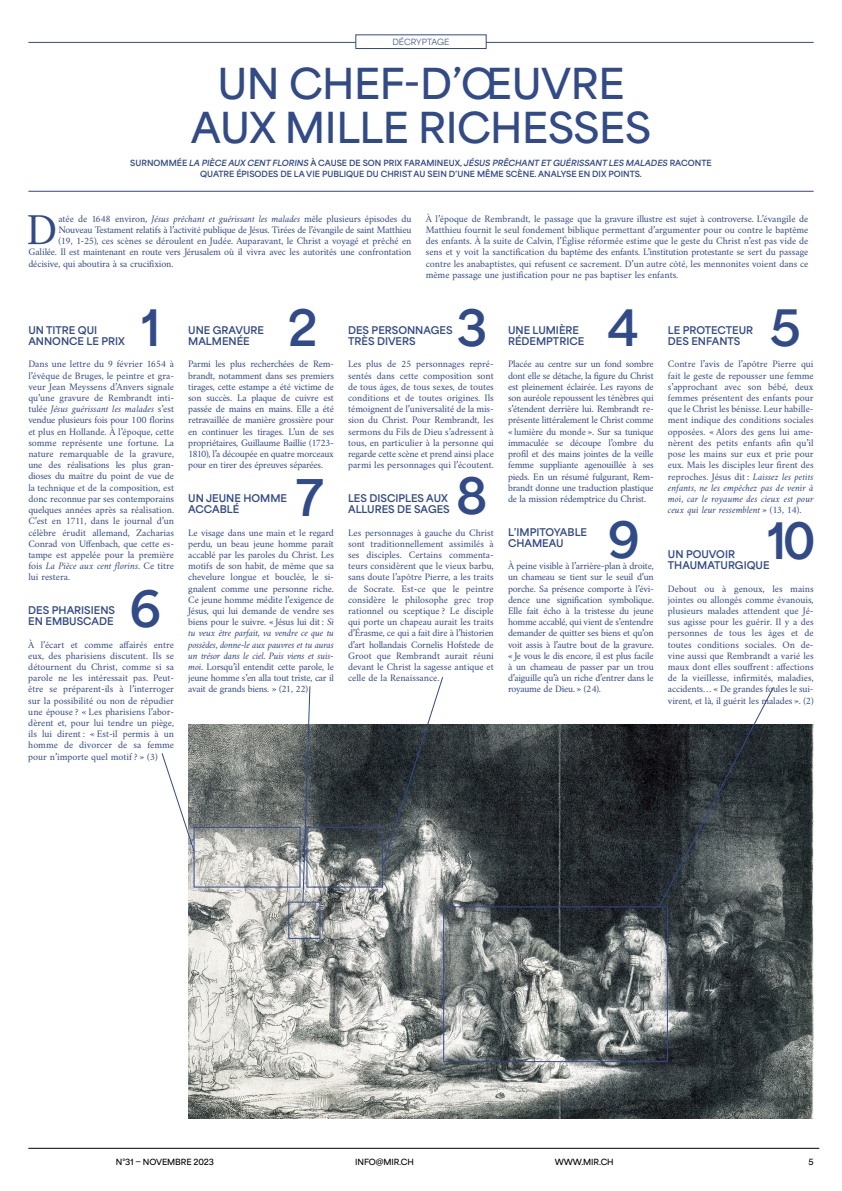
<style>
.page{position:relative;width:842px;height:1191px;background:#fff}
.page>*{position:absolute;margin:0;border:0;box-sizing:border-box;transform-origin:0 0}
.t1{font:700 47px "Area Normal";color:#314a89}
.t2{font:700 47px "Area Normal";color:#2f4c8a}
.t3{font:44.7px "Amiri";color:#314a89}
.t4{font:600 40px/44.8px "Area Normal";letter-spacing:-.01em;color:#314a89;text-align:center}
.t5{font:10px/11.2px "Amiri";letter-spacing:-.01em;color:#314a89;text-align:justify}
.t6{font:700 10px/11.2px "Area Normal";color:#314a89}
.t7{font:700 8px/11.2px "Area Normal";color:#314a89;text-align:center}
.t8{font:600 8px "Area Normal";letter-spacing:-.01em;color:#000}
.t9{font:8px "Area Normal";color:#314a89}
.s1{font-style:italic}
</style>
<div class="page">
<hr style="left:28px;top:1148px;width:791px;height:1px;background:#000">
<hr style="left:28px;top:191px;width:786px;height:1px;background:#314a89">
<hr style="left:28px;top:42px;width:786px;height:1px;background:#314a89">
<div style="left:356px;top:35px;width:130px;height:14px;background:#fff;border:1px solid #314a89"></div>
<img style="left:188px;top:724px;width:626px;height:394px">
<div style="left:194px;top:827px;width:106px;height:60px;border:1px solid #314a89"></div>
<div style="left:306px;top:827px;width:77px;height:60px;border:1px solid #314a89"></div>
<div style="left:288px;top:901px;width:32px;height:38px;border:1px solid #314a89"></div>
<div style="left:443px;top:906px;width:225px;height:156px;border:1px solid #314a89"></div>
<svg style="left:658px;top:687px;width:117px;height:221px"></svg>
<svg style="left:161px;top:752px;width:34px;height:100px"></svg>
<svg style="left:302px;top:686px;width:9px;height:216px"></svg>
<svg style="left:381px;top:677px;width:63px;height:191px"></svg>
<p class="t9" style="left:392px;top:35px;width:58px">DÉCRYPTAGE</p>
<h3 class="t4" style="left:191px;top:56px;width:461px">UN CHEF-D’ŒUVRE<br>AUX MILLE RICHESSES</h3>
<p class="t7" style="left:130px;top:156px;width:583px">SURNOMMÉE <span class="s1">LA PIÈCE AUX CENT FLORINS</span> À CAUSE DE SON PRIX FARAMINEUX, <span class="s1">JÉSUS PRÊCHANT ET GUÉRISSANT LES MALADES</span> RACONTE<br>QUATRE ÉPISODES DE LA VIE PUBLIQUE DU CHRIST AU SEIN D’UNE MÊME SCÈNE. ANALYSE EN DIX POINTS.</p>
<h2 class="t3" style="left:27px;top:203px;width:32px">D</h2>
<p class="t5" style="left:58px;top:213px;width:354px">atée de 1648 environ, <span class="s1">Jésus prêchant et guérissant les malades</span> mêle plusieurs épisodes du</p>
<p class="t5" style="left:58px;top:224px;width:354px">Nouveau Testament relatifs à l’activité publique de Jésus. Tirées de l’évangile de saint Matthieu</p>
<p class="t5" style="left:58px;top:235px;width:354px">(19, 1-25), ces scènes se déroulent en Judée. Auparavant, le Christ a voyagé et prêché en</p>
<p class="t5" style="left:28px;top:246px;width:385px">Galilée. Il est maintenant en route vers Jérusalem où il vivra avec les autorités une confrontation</p>
<p class="t5" style="left:28px;top:257px;width:147px">décisive, qui aboutira à sa crucifixion.</p>
<p class="t5" style="left:426px;top:213px;width:384px">À l’époque de Rembrandt, le passage que la gravure illustre est sujet à controverse. L’évangile de Matthieu fournit le seul fondement biblique permettant d’argumenter pour ou contre le baptême des enfants. À la suite de Calvin, l’Église réformée estime que le geste du Christ n’est pas vide de sens et y voit la sanctification du baptême des enfants. L’institution protestante se sert du passage contre les anabaptistes, qui refusent ce sacrement. D’un autre côté, les mennonites voient dans ce même passage une justification pour ne pas baptiser les enfants.</p>
<h1 class="t1" style="left:141px;top:285px;width:21px">1</h1>
<h1 class="t1" style="left:288px;top:285px;width:31px">2</h1>
<h1 class="t1" style="left:457px;top:285px;width:32px">3</h1>
<h1 class="t1" style="left:607px;top:285px;width:33px">4</h1>
<h1 class="t1" style="left:770px;top:285px;width:32px">5</h1>
<p class="t6" style="left:508px;top:323px;width:78px">UNE LUMIÈRE<br>RÉDEMPTRICE</p>
<p class="t5" style="left:508px;top:358px;width:147px">Placée au centre sur un fond sombre dont elle se détache, la figure du Christ est pleinement éclairée. Les rayons de son auréole repoussent les ténèbres qui s’étendent derrière lui. Rembrandt re&shy;présente littéralement le Christ comme « lumière du monde ». Sur sa tunique immaculée se découpe l’ombre du profil et des mains jointes de la veille femme suppliante agenouillée à ses pieds. En un résumé fulgurant, Rem&shy;brandt donne une traduction plastique de la mission rédemptrice du Christ.</p>
<p class="t6" style="left:28px;top:323px;width:98px">UN TITRE QUI<br>ANNONCE LE PRIX</p>
<p class="t5" style="left:28px;top:358px;width:147px">Dans une lettre du 9 février 1654 à l’évêque de Bruges, le peintre et gra&shy;veur Jean Meyssens d’Anvers signale qu’une gravure de Rembrandt inti&shy;tulée <span class="s1">Jésus guérissant les malades</span> s’est vendue plusieurs fois pour 100 florins et plus en Hollande. À l’époque, cette somme représente une fortune. La nature remarquable de la gravure, une des réalisations les plus gran&shy;dioses du maître du point de vue de la technique et de la composition, est donc reconnue par ses contemporains quelques années après sa réalisation.<br>C’est en 1711, dans le journal d’un célèbre érudit allemand, Zacharias Conrad von Uffenbach, que cette es&shy;tampe est appelée pour la première fois <span class="s1">La Pièce aux cent florins.</span> Ce titre lui restera.</p>
<p class="t6" style="left:188px;top:323px;width:77px">UNE GRAVURE<br>MALMENÉE</p>
<p class="t5" style="left:188px;top:358px;width:147px">Parmi les plus recherchées de Rem&shy;brandt, notamment dans ses premiers tirages, cette estampe a été victime de son succès. La plaque de cuivre est passée de mains en mains. Elle a été retravaillée de manière grossière pour en continuer les tirages. L’un de ses propriétaires, Guillaume Baillie (1723- 1810), l’a découpée en quatre morceaux pour en tirer des épreuves séparées.</p>
<p class="t6" style="left:348px;top:323px;width:106px">DES PERSONNAGES<br>TRÈS DIVERS</p>
<p class="t5" style="left:348px;top:358px;width:147px">Les plus de 25 personnages repré&shy;sentés dans cette composition sont de tous âges, de tous sexes, de toutes conditions et de toutes origines. Ils témoignent de l’universalité de la mis&shy;sion du Christ. Pour Rembrandt, les sermons du Fils de Dieu s’adressent à tous, en particulier à la personne qui regarde cette scène et prend ainsi place parmi les personnages qui l’écoutent.</p>
<p class="t6" style="left:668px;top:323px;width:87px">LE PROTECTEUR<br>DES ENFANTS</p>
<p class="t5" style="left:668px;top:358px;width:147px">Contre l’avis de l’apôtre Pierre qui fait le geste de repousser une femme s’approchant avec son bébé, deux femmes présentent des enfants pour que le Christ les bénisse. Leur habille&shy;ment indique des conditions sociales opposées. « Alors des gens lui ame&shy;nèrent des petits enfants afin qu’il pose les mains sur eux et prie pour eux. Mais les disciples leur firent des reproches. Jésus dit : <span class="s1">Laissez les petits enfants, ne les empêchez pas de venir à moi, car le royaume des cieux est pour ceux qui leur ressemblent</span> » (13, 14).</p>
<p class="t6" style="left:668px;top:547px;width:103px">UN POUVOIR<br>THAUMATURGIQUE</p>
<p class="t5" style="left:668px;top:582px;width:147px">Debout ou à genoux, les mains jointes ou allongés comme évanouis, plusieurs malades attendent que Jé&shy;sus agisse pour les guérir. Il y a des personnes de tous les âges et de toutes conditions sociales. On de&shy;vine aussi que Rembrandt a varié les maux dont elles souffrent : affections de la vieillesse, infirmités, maladies, accidents… « De grandes foules le sui&shy;virent, et là, il guérit les malades ». (2)</p>
<h1 class="t1" style="left:456px;top:454px;width:33px">8</h1>
<h1 class="t1" style="left:296px;top:455px;width:29px">7</h1>
<p class="t5" style="left:188px;top:526px;width:147px">Le visage dans une main et le regard perdu, un beau jeune homme paraît accablé par les paroles du Christ. Les motifs de son habit, de même que sa chevelure longue et bouclée, le si&shy;gnalent comme une personne riche.<br>Ce jeune homme médite l’exigence de Jésus, qui lui demande de vendre ses biens pour le suivre. « Jésus lui dit : <span class="s1">Si tu veux être parfait, va vendre ce que tu possèdes, donne-le aux pauvres et tu auras un trésor dans le ciel. Puis viens et suis&shy;moi.</span> Lorsqu’il entendit cette parole, le jeune homme s’en alla tout triste, car il avait de grands biens. » (21, 22)</p>
<h1 class="t2" style="left:608px;top:497px;width:34px">9</h1>
<p class="t6" style="left:188px;top:491px;width:100px">UN JEUNE HOMME<br>ACCABLÉ</p>
<p class="t6" style="left:348px;top:491px;width:103px">LES DISCIPLES AUX<br>ALLURES DE SAGES</p>
<p class="t5" style="left:348px;top:526px;width:147px">Les personnages à gauche du Christ sont traditionnellement assimilés à ses disciples. Certains commenta&shy;teurs considèrent que le vieux barbu, sans doute l’apôtre Pierre, a les traits de Socrate. Est-ce que le peintre considère le philosophe grec trop rationnel ou sceptique ? Le disciple qui porte un chapeau aurait les traits d’Érasme, ce qui a fait dire à l’historien d’art hollandais Cornelis Hofstede de Groot que Rembrandt aurait réuni devant le Christ la sagesse antique et celle de la Renaissance.</p>
<h1 class="t1" style="left:767px;top:498px;width:50px">10</h1>
<p class="t6" style="left:508px;top:525px;width:81px">L’IMPITOYABLE<br>CHAMEAU</p>
<p class="t5" style="left:508px;top:560px;width:147px">À peine visible à l’arrière-plan à droite, un chameau se tient sur le seuil d’un porche. Sa présence comporte à l’évi&shy;dence une signification symbolique.<br>Elle fait écho à la tristesse du jeune homme accablé, qui vient de s’entendre demander de quitter ses biens et qu’on voit assis à l’autre bout de la gravure. « Je vous le dis encore, il est plus facile à un chameau de passer par un trou d’aiguille qu’à un riche d’entrer dans le royaume de Dieu. » (24).</p>
<h1 class="t1" style="left:129px;top:566px;width:33px">6</h1>
<p class="t6" style="left:28px;top:603px;width:88px">DES PHARISIENS<br>EN EMBUSCADE</p>
<p class="t5" style="left:28px;top:638px;width:147px">À l’écart et comme affairés entre eux, des pharisiens discutent. Ils se détournent du Christ, comme si sa parole ne les intéressait pas. Peut&shy;être se préparent-ils à l’interroger sur la possibilité ou non de répudier une épouse ? « Les pharisiens l’abor&shy;dèrent et, pour lui tendre un piège, ils lui dirent : « Est-il permis à un homme de divorcer de sa femme pour n’importe quel motif ? » (3)</p>
<p class="t8" style="left:116px;top:1154px;width:100px">N°31 — NOVEMBRE 2023</p>
<p class="t8" style="left:355px;top:1154px;width:60px">INFO@MIR.CH</p>
<p class="t8" style="left:555px;top:1154px;width:61px">WWW.MIR.CH</p>
<p class="t8" style="left:808px;top:1154px;width:7px">5</p>
</div>
